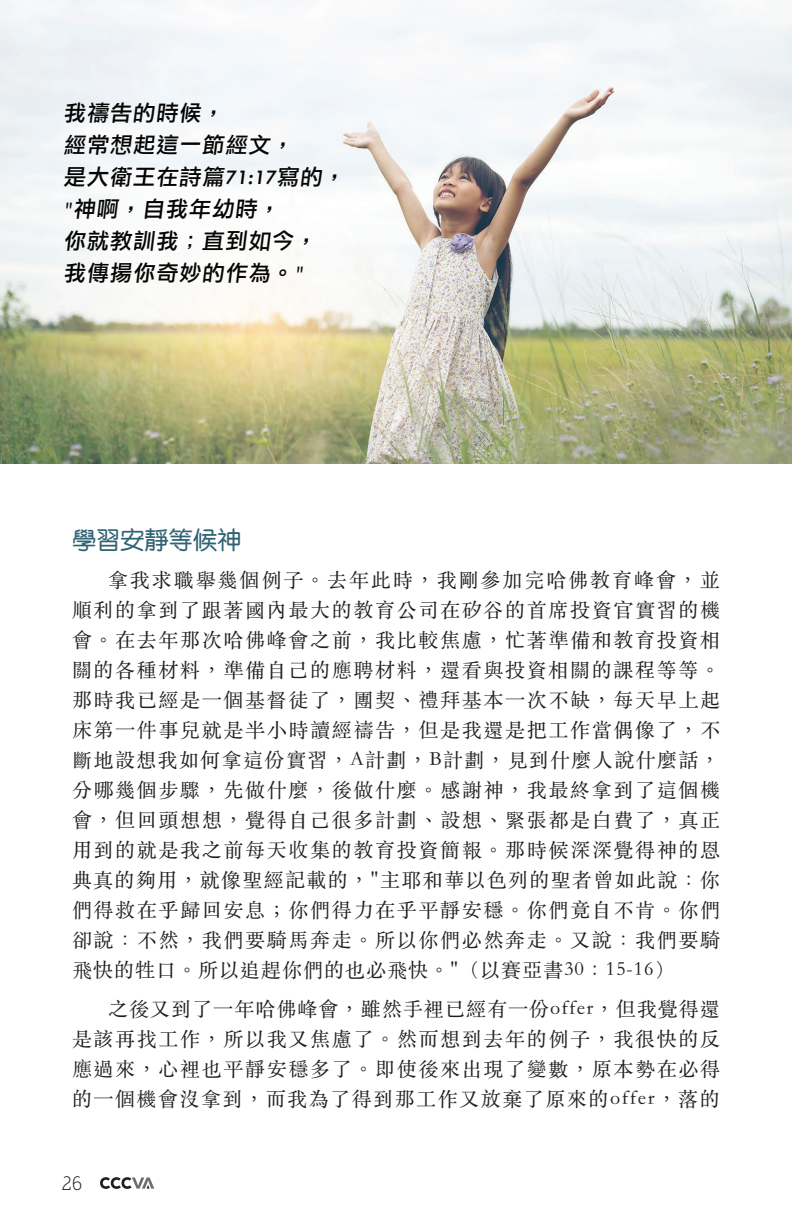
<style>
.page{position:relative;width:792px;height:1224px;background:#fff}
.page>*{position:absolute;margin:0;border:0;box-sizing:border-box;transform-origin:0 0}
.t1{font:24px "ST Yuanti TC Regular";letter-spacing:.01em;color:#306373}
.t2{font:22px/32px "Li Gothic Med";color:#040503}
.t3{font:20px/30px "ST Songti TC Regular";letter-spacing:.075em;color:#231f20;text-align:justify}
.t4{font:20px "Nilland";color:#231f20}
</style>
<div class="page">
<svg style="left:100px;top:1177px;width:54px;height:12px"></svg>
<img style="left:0;top:0;width:792px;height:464px">
<p class="t2" style="left:63px;top:97px;width:286px">我禱告的時候，<br>經常想起這一節經文，<br>是大衛王在詩篇71:17寫的，"神啊，自我年幼時，<br>你就教訓我；直到如今，我傳揚你奇妙的作為。"</p>
<p class="t1" style="left:72px;top:522px;width:171px">學習安靜等候神</p>
<p class="t3" style="left:72px;top:564px;width:650px;text-indent:36px">拿我求職舉幾個例子。去年此時，我剛參加完哈佛教育峰會，並順利的拿到了跟著國內最大的教育公司在矽谷的首席投資官實習的機會。在去年那次哈佛峰會之前，我比較焦慮，忙著準備和教育投資相關的各種材料，準備自己的應聘材料，還看與投資相關的課程等等。那時我已經是一個基督徒了，團契、禮拜基本一次不缺，每天早上起床第一件事兒就是半小時讀經禱告，但是我還是把工作當偶像了，不斷地設想我如何拿這份實習，A計劃，B計劃，見到什麼人說什麼話，分哪幾個步驟，先做什麼，後做什麼。感謝神，我最終拿到了這個機會，但回頭想想，覺得自己很多計劃、設想、緊張都是白費了，真正用到的就是我之前每天收集的教育投資簡報。那時候深深覺得神的恩典真的夠用，就像聖經記載的，"主耶和華以色列的聖者曾如此說：你們得救在乎歸回安息；你們得力在乎平靜安穩。你們竟自不肯。你們卻說：不然，我們要騎馬奔走。所以你們必然奔走。又說：我們要騎飛快的牲口。所以追趕你們的也必飛快。"（以賽亞書30：15-16）</p>
<p class="t3" style="left:72px;top:993px;width:650px;text-indent:36px">之後又到了一年哈佛峰會，雖然手裡已經有一份offer，但我覺得還是該再找工作，所以我又焦慮了。然而想到去年的例子，我很快的反應過來，心裡也平靜安穩多了。即使後來出現了變數，原本勢在必得的一個機會沒拿到，而我為了得到那工作又放棄了原來的offer，落的</p>
<p class="t4" style="left:62px;top:1172px;width:22px">26</p>
</div>
